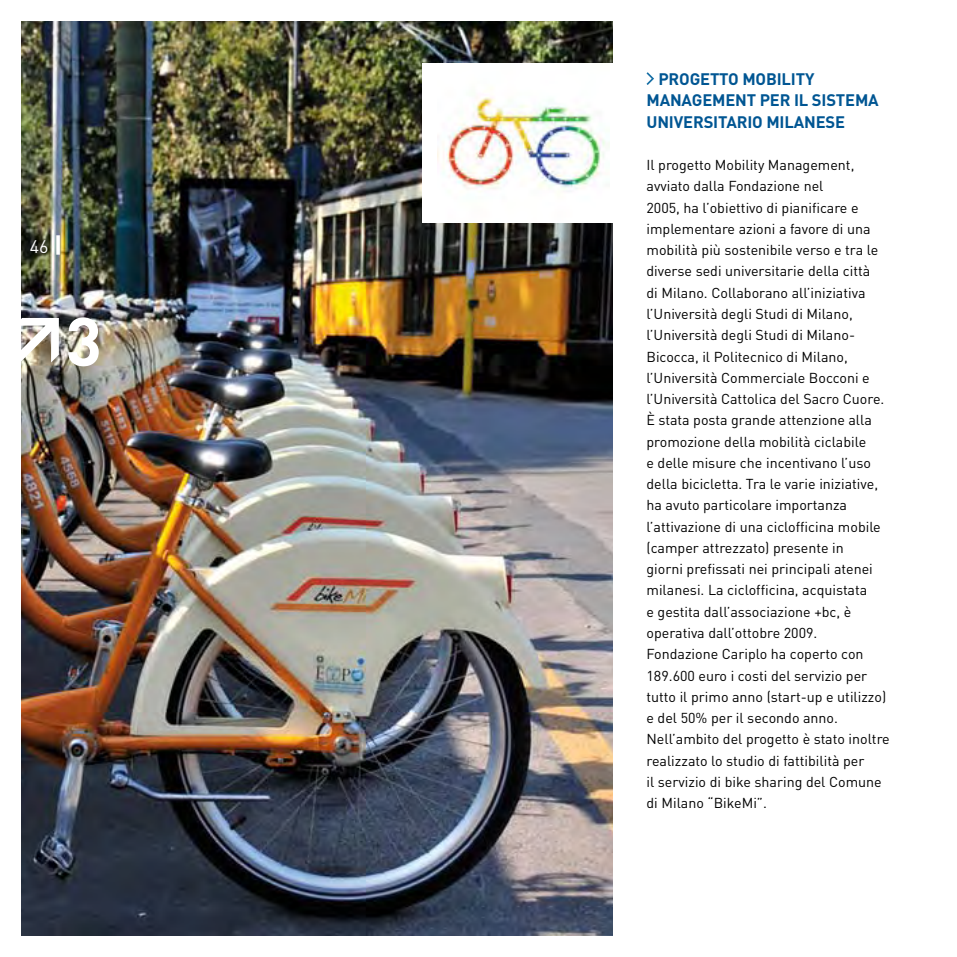
<style>
.page{position:relative;width:957px;height:957px;background:#fff}
.page>*{position:absolute;margin:0;border:0;box-sizing:border-box;transform-origin:0 0}
.t1{font:67.5px "DIN Bold Alternate";color:#fff}
.t2{font:18px "DIN";color:#fff}
.t3{font:700 16.5px "DIN";color:#005693}
.t4{font:14.25px/21.3px "DIN";color:#000}
.s1{font-weight:900;font-size:22.5px}
</style>
<div class="page">
<img style="left:21px;top:21px;width:591px;height:914px">
<svg style="left:646px;top:72px;width:8px;height:13px"></svg>
<div style="left:422px;top:64px;width:198px;height:159px;background:#fff"></div>
<img style="left:437px;top:97px;width:172px;height:93px">
<svg style="left:21px;top:318px;width:38px;height:47px"></svg>
<p class="t2" style="left:30px;top:235px;width:34px">46 <span class="s1">|</span></p>
<h1 class="t1" style="left:66px;top:289px;width:38px">3</h1>
<p class="t3" style="left:658px;top:68px;width:21px">PROGETTO</p>
<p class="t3" style="left:742px;top:68px;width:23px">MOBILITY</p>
<p class="t3" style="left:646px;top:90px;width:12px">MANAGEMENT</p>
<p class="t3" style="left:760px;top:90px;width:11px">PER</p>
<p class="t3" style="left:794px;top:90px;width:29px">IL SISTEMA</p>
<p class="t3" style="left:646px;top:111px;width:10px">UNIVERSITARIO</p>
<p class="t3" style="left:766px;top:111px;width:11px">MILANESE</p>
<p class="t4" style="left:646px;top:154px;width:245px">Il progetto Mobility Management, avviato dalla Fondazione nel<br>2005, ha l’obiettivo di pianificare e implementare azioni a favore di una mobilità più sostenibile verso e tra le diverse sedi universitarie della città<br>di Milano. Collaborano all’iniziativa l’Università degli Studi di Milano, l’Università degli Studi di Milano-Bicocca, il Politecnico di Milano, l’Università Commerciale Bocconi e l’Università Cattolica del Sacro Cuore. è stata posta grande attenzione alla promozione della mobilità ciclabile<br>e delle misure che incentivano l’uso della bicicletta. Tra le varie iniziative, ha avuto particolare importanza l’attivazione di una ciclofficina mobile (camper attrezzato) presente in<br>giorni prefissati nei principali atenei milanesi. La ciclofficina, acquistata<br>e gestita dall’associazione +bc, è operativa dall’ottobre 2009.<br>Fondazione Cariplo ha coperto con 189.600 euro i costi del servizio per tutto il primo anno (start-up e utilizzo) e del 50% per il secondo anno.<br>Nell’ambito del progetto è stato inoltre realizzato lo studio di fattibilità per<br>il servizio di bike sharing del Comune di Milano “BikeMi”.</p>
</div>
